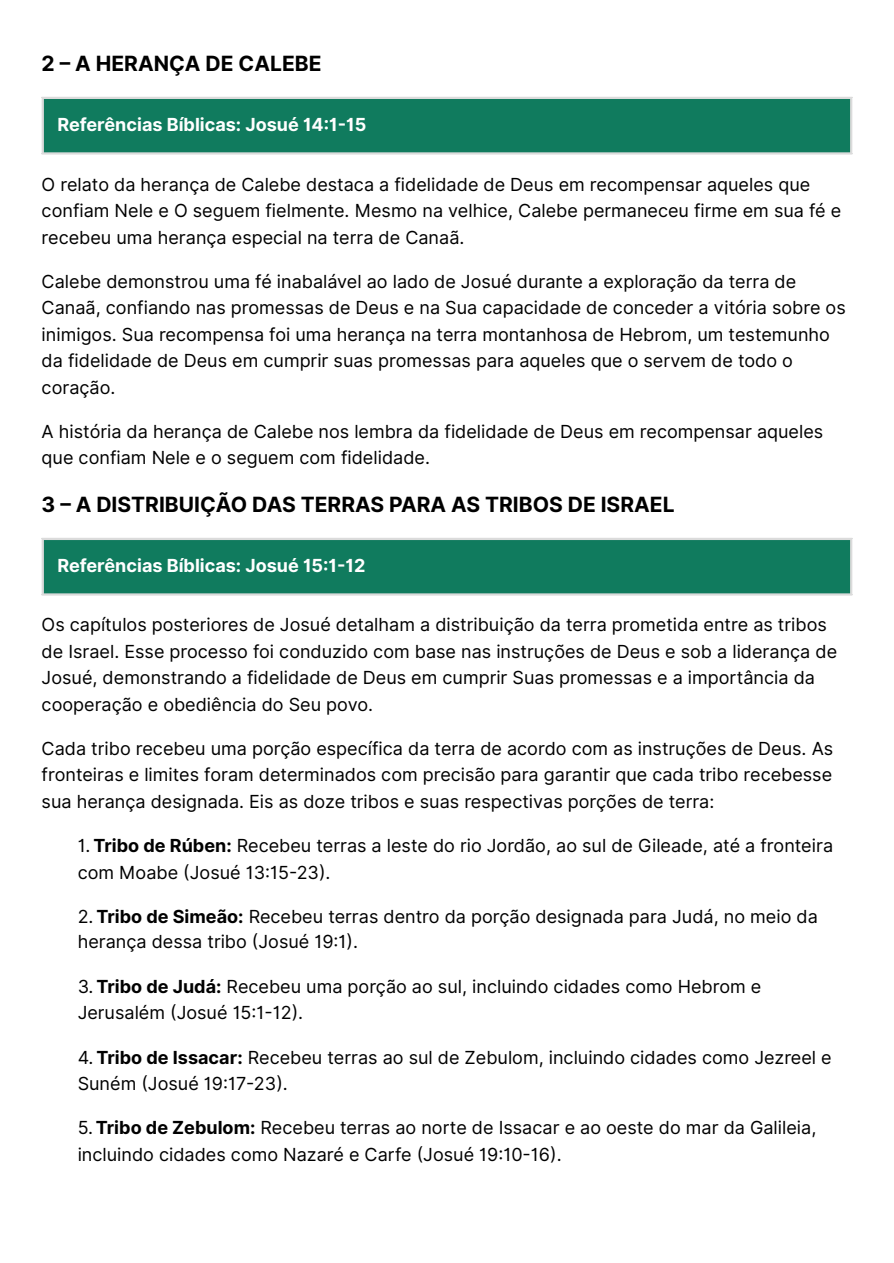
<style>
.page{position:relative;width:894px;height:1263px;background:#fff}
.page>*{position:absolute;margin:0;border:0;box-sizing:border-box;transform-origin:0 0}
.t1{font:700 21px "Inter";color:#000}
.t2{font:18px/26.4px "Inter";color:#000}
.t3{font:700 18px "Inter";color:#fff}
.s1{font-weight:700}
</style>
<div class="page">
<div style="left:42px;top:98px;width:809px;height:56px;background:#107b5e"></div>
<hr style="left:42px;top:99px;width:2px;height:53px;background:#dbdbdb">
<hr style="left:849px;top:99px;width:3px;height:53px;background:#dbdbdb">
<hr style="left:42px;top:97px;width:810px;height:2px;background:#dbdbdb">
<hr style="left:42px;top:152px;width:810px;height:3px;background:#dbdbdb">
<div style="left:42px;top:539px;width:809px;height:56px;background:#107b5e"></div>
<hr style="left:42px;top:540px;width:2px;height:53px;background:#dbdbdb">
<hr style="left:849px;top:540px;width:3px;height:53px;background:#dbdbdb">
<hr style="left:42px;top:538px;width:810px;height:2px;background:#dbdbdb">
<hr style="left:42px;top:593px;width:810px;height:3px;background:#dbdbdb">
<h1 class="t1" style="left:42px;top:51px;width:281px">2 – A HERANÇA DE CALEBE</h1>
<p class="t3" style="left:57px;top:113px;width:310px">Referências Bíblicas: Josué 14:1-15</p>
<h3 class="t2" style="left:42px;top:172px;width:800px">O relato da herança de Calebe destaca a fidelidade de Deus em recompensar aqueles que confiam Nele e O seguem fielmente. Mesmo na velhice, Calebe permaneceu firme em sua fé e recebeu uma herança especial na terra de Canaã.</h3>
<h3 class="t2" style="left:42px;top:268px;width:805px">Calebe demonstrou uma fé inabalável ao lado de Josué durante a exploração da terra de Canaã, confiando nas promessas de Deus e na Sua capacidade de conceder a vitória sobre os inimigos. Sua recompensa foi uma herança na terra montanhosa de Hebrom, um testemunho da fidelidade de Deus em cumprir suas promessas para aqueles que o servem de todo o coração.</h3>
<h3 class="t2" style="left:42px;top:418px;width:783px;line-height:25.8px">A história da herança de Calebe nos lembra da fidelidade de Deus em recompensar aqueles que confiam Nele e o seguem com fidelidade.</h3>
<h1 class="t1" style="left:42px;top:492px;width:634px">3 – A DISTRIBUIÇÃO DAS TERRAS PARA AS TRIBOS DE ISRAEL</h1>
<p class="t3" style="left:57px;top:554px;width:309px">Referências Bíblicas: Josué 15:1-12</p>
<h3 class="t2" style="left:42px;top:611px;width:796px">Os capítulos posteriores de Josué detalham a distribuição da terra prometida entre as tribos de Israel. Esse processo foi conduzido com base nas instruções de Deus e sob a liderança de Josué, demonstrando a fidelidade de Deus em cumprir Suas promessas e a importância da cooperação e obediência do Seu povo.</h3>
<h3 class="t2" style="left:42px;top:735px;width:792px;text-align:justify">Cada tribo recebeu uma porção específica da terra de acordo com as instruções de Deus. As fronteiras e limites foram determinados com precisão para garantir que cada tribo recebesse sua herança designada. Eis as doze tribos e suas respectivas porções de terra:</h3>
<h3 class="t2" style="left:78px;top:832px;width:756px;line-height:27px">1. <span class="s1">Tribo de Rúben:</span> Recebeu terras a leste do rio Jordão, ao sul de Gileade, até a fronteira com Moabe (Josué 13:15-23).</h3>
<h3 class="t2" style="left:78px;top:903px;width:741px;line-height:25.8px">2. <span class="s1">Tribo de Simeão:</span> Recebeu terras dentro da porção designada para Judá, no meio da herança dessa tribo (Josué 19:1).</h3>
<h3 class="t2" style="left:78px;top:974px;width:685px;line-height:25.8px">3. <span class="s1">Tribo de Judá:</span> Recebeu uma porção ao sul, incluindo cidades como Hebrom e<br>Jerusalém (Josué 15:1-12).</h3>
<h3 class="t2" style="left:78px;top:1045px;width:755px;line-height:25.8px">4. <span class="s1">Tribo de Issacar:</span> Recebeu terras ao sul de Zebulom, incluindo cidades como Jezreel e<br>Suném (Josué 19:17-23).</h3>
<h3 class="t2" style="left:78px;top:1114px;width:740px;line-height:27px">5. <span class="s1">Tribo de Zebulom:</span> Recebeu terras ao norte de Issacar e ao oeste do mar da Galileia, incluindo cidades como Nazaré e Carfe (Josué 19:10-16).</h3>
</div>
